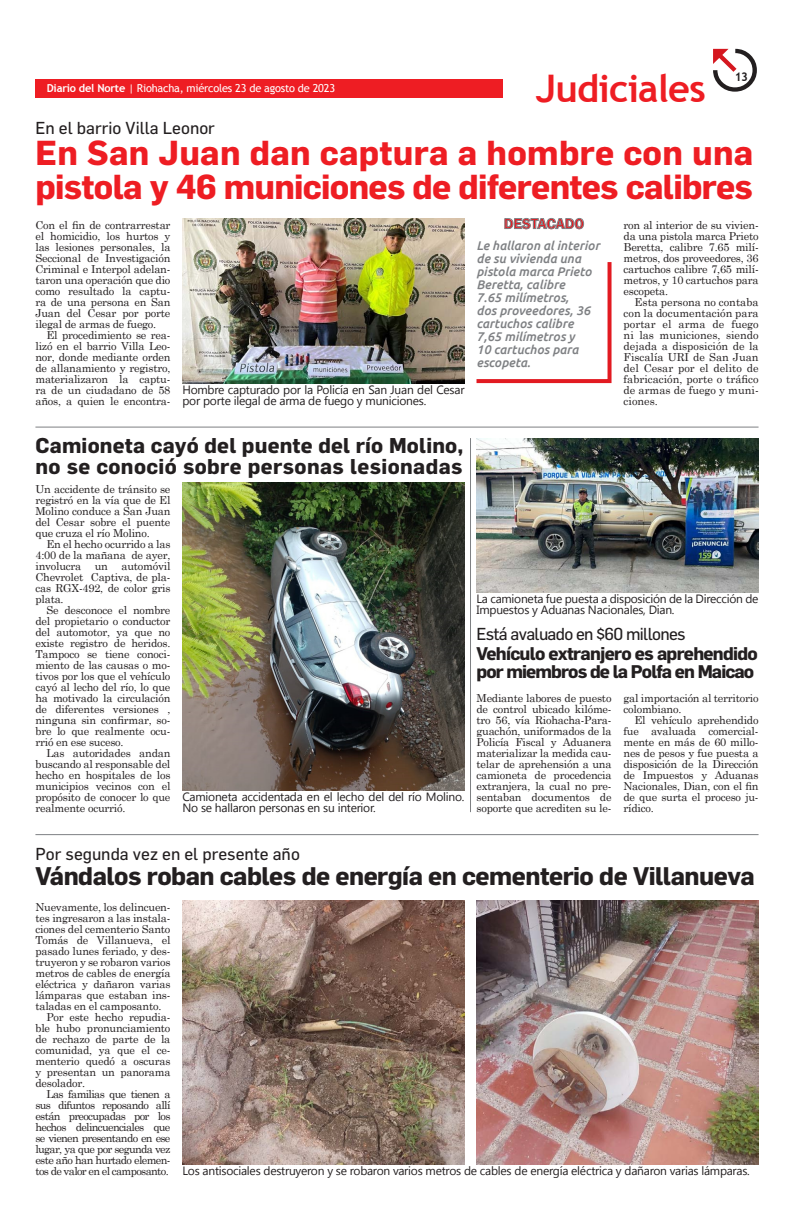
<style>
.page{position:relative;width:794px;height:1219px;background:#fff}
.page>*{position:absolute;margin:0;border:0;box-sizing:border-box;transform-origin:0 0}
.Texto_capitular{font:700 38px "Trebuchet MS";letter-spacing:-.02em;color:#ee1d23}
.Título_medio_34pt{font:700 34px/34px "Flama";letter-spacing:-.02em;color:#ee1d23}
.Titulo_Medio_30Pt{font:700 25px "Flama";letter-spacing:-.02em;color:#231f20}
.Titulo_Medio_30Pt-2{font:700 21px/21px "Flama";letter-spacing:.02em;color:#231f20}
.Titulo_Medio_30Pt-3{font:700 18px/18px "Flama";letter-spacing:-.04em;color:#231f20}
.Antetitulo{font:17px "Flama";color:#231f20}
.Antetitulo-2{font:17px "Flama";letter-spacing:-.04em;color:#231f20}
.Destacado_Segoe_Bold{font:600 15px "Franklin Gothic";color:#e21a21}
.Destacado{font:italic 500 12.6px/13px "Ubuntu";color:#7e8083}
.Pié_de_foto{font:12px/11px "Segoe UI";letter-spacing:-.02em;color:#231f20}
.Texto_capitular-2{font:700 12px "Trebuchet MS";color:#231f20}
.Texto{font:11px/11px "Century Schoolbook";letter-spacing:-.02em;color:#231f20;text-align:justify}
.Texto_sin_sangrias{font:11px/11px "Century Schoolbook";letter-spacing:-.02em;color:#231f20;text-align:justify}
.Texto-2{font:11px "Trebuchet MS";letter-spacing:-.02em;color:#fff}
.s1{font-weight:700}
</style>
<div class="page">
<svg style="left:713px;top:49px;width:44px;height:43px"></svg>
<div style="left:35px;top:79px;width:468px;height:18px;background:#ee1d23"></div>
<img style="left:182px;top:218px;width:282px;height:165px">
<svg style="left:476px;top:262px;width:136px;height:122px"></svg>
<svg style="left:504px;top:218px;width:80px;height:11px"></svg>
<hr style="left:35px;top:427px;width:723px;height:1px;background:#7e8083">
<hr style="left:35px;top:834px;width:723px;height:1px;background:#7e8083">
<img style="left:476px;top:438px;width:282px;height:155px">
<img style="left:182px;top:482px;width:282px;height:308px">
<hr style="left:470px;top:438px;width:1px;height:374px;background:#7e8083">
<img style="left:182px;top:900px;width:282px;height:264px">
<img style="left:476px;top:900px;width:282px;height:264px">
<p class="Texto-2" style="left:47px;top:81px;width:290px"><span class="s1">Diario del Norte</span> | Riohacha, miércoles 23 de agosto de 2023</p>
<p class="Antetitulo" style="left:35px;top:118px;width:181px">En el barrio Villa Leonor</p>
<p class="Texto_capitular" style="left:536px;top:65px;width:171px">Judiciales</p>
<p class="Texto_capitular-2" style="left:734px;top:69px;width:15px">13</p>
<p class="Título_medio_34pt" style="left:35px;top:135px;width:719px">En San Juan dan captura a hombre con una pistola y 46 municiones de diferentes calibres</p>
<p class="Texto_sin_sangrias" style="left:35px;top:219px;width:136px">Con el fin de contrarrestar el homicidio, los hurtos y las lesiones personales, la Seccional de Investigación Criminal e Interpol adelan&shy;taron una operación que dio como resultado la captu&shy;ra de una persona en San Juan del Cesar por porte ilegal de armas de fuego.</p>
<p class="Texto" style="left:35px;top:329px;width:136px;text-indent:11px">El procedimiento se rea&shy;lizó en el barrio Villa Leo&shy;nor, donde mediante orden de allanamiento y registro, materializaron la captu&shy;ra de un ciudadano de 58 años, a quien le encontra-</p>
<p class="Pié_de_foto" style="left:182px;top:384px;width:283px">Hombre capturado por la Policía en San Juan del Cesar por porte ilegal de arma de fuego y municiones.</p>
<p class="Destacado_Segoe_Bold" style="left:504px;top:214px;width:82px">DESTACADO</p>
<p class="Destacado" style="left:476px;top:239px;width:125px">Le hallaron al interior de su vivienda una pistola marca Prieto<br>Beretta, calibre<br>7.65 milímetros,<br>dos proveedores, 36 cartuchos calibre<br>7,65 milímetros y<br>10 cartuchos para escopeta.</p>
<p class="Texto" style="left:623px;top:219px;width:136px">ron al interior de su vivien&shy;da una pistola marca Prieto Beretta, calibre 7.65 milí&shy;metros, dos proveedores, 36 cartuchos calibre 7,65 milí&shy;metros, y 10 cartuchos para escopeta.</p>
<p class="Texto" style="left:623px;top:296px;width:136px;text-indent:11px">Esta persona no contaba con la documentación para portar el arma de fuego ni las municiones, siendo dejada a disposición de la Fiscalía URI de San Juan del Cesar por el delito de fabricación, porte o tráfico de armas de fuego y muni&shy;ciones.</p>
<p class="Titulo_Medio_30Pt-2" style="left:35px;top:434px;width:429px">Camioneta cayó del puente del río Molino, no se conoció sobre personas lesionadas</p>
<p class="Texto_sin_sangrias" style="left:35px;top:483px;width:136px">Un accidente de tránsito se registró en la vía que de El Molino conduce a San Juan del Cesar sobre el puente que cruza el río Molino.</p>
<p class="Texto" style="left:35px;top:538px;width:136px;text-indent:11px">En el hecho ocurrido a las 4:00 de la mañana de ayer, involucra un automóvil Chevrolet Captiva, de pla&shy;cas RGX-492, de color gris plata.</p>
<p class="Texto" style="left:35px;top:604px;width:136px;text-indent:11px">Se desconoce el nombre del propietario o conductor del automotor, ya que no existe registro de heridos.<br>Tampoco se tiene conoci&shy;miento de las causas o mo&shy;tivos por los que el vehículo cayó al lecho del río, lo que ha motivado la circulación de diferentes versiones , ninguna sin confirmar, so&shy;bre lo que realmente ocu&shy;rrió en ese suceso.</p>
<p class="Texto" style="left:35px;top:747px;width:136px;text-indent:11px">Las autoridades andan buscando al responsable del hecho en hospitales de los municipios vecinos con el propósito de conocer lo que realmente ocurrió.</p>
<p class="Pié_de_foto" style="left:476px;top:593px;width:283px">La camioneta fue puesta a disposición de la Dirección de<br>Impuestos y Aduanas Nacionales, Dian.</p>
<p class="Antetitulo-2" style="left:476px;top:624px;width:210px">Está avaluado en $60 millones</p>
<p class="Titulo_Medio_30Pt-3" style="left:476px;top:644px;width:283px">Vehículo extranjero es aprehendido por miembros de la Polfa en Maicao</p>
<p class="Texto_sin_sangrias" style="left:476px;top:692px;width:136px">Mediante labores de puesto de control ubicado kilóme&shy;tro 56, vía Riohacha-Para&shy;guachón, uniformados de la Policía Fiscal y Aduanera materializar la medida cau&shy;telar de aprehensión a una camioneta de procedencia extranjera, la cual no pre&shy;sentaban documentos de soporte que acrediten su le-</p>
<p class="Texto_sin_sangrias" style="left:623px;top:692px;width:136px">gal importación al territorio colombiano.</p>
<p class="Texto" style="left:623px;top:714px;width:136px;text-indent:11px">El vehículo aprehendido fue avaluada comercial&shy;mente en más de 60 millo&shy;nes de pesos y fue puesta a disposición de la Dirección de Impuestos y Aduanas Nacionales, Dian, con el fin de que surta el proceso ju&shy;rídico.</p>
<p class="Pié_de_foto" style="left:182px;top:791px;width:283px">Camioneta accidentada en el lecho del del río Molino.<br>No se hallaron personas en su interior.</p>
<p class="Antetitulo" style="left:35px;top:844px;width:266px">Por segunda vez en el presente año</p>
<p class="Titulo_Medio_30Pt" style="left:35px;top:861px;width:721px">Vándalos roban cables de energía en cementerio de Villanueva</p>
<p class="Texto_sin_sangrias" style="left:35px;top:901px;width:136px">Nuevamente, los delincuen&shy;tes ingresaron a las instala&shy;ciones del cementerio Santo Tomás de Villanueva, el pasado lunes feriado, y des&shy;truyeron y se robaron varios metros de cables de energía eléctrica y dañaron varias lámparas que estaban ins&shy;taladas en el camposanto.</p>
<p class="Texto" style="left:35px;top:1011px;width:136px;text-indent:11px">Por este hecho repudia&shy;ble hubo pronunciamiento de rechazo de parte de la comunidad, ya que el ce&shy;menterio quedó a oscuras y presentan un panorama desolador.</p>
<p class="Texto" style="left:35px;top:1088px;width:136px;text-indent:11px">Las familias que tienen a sus difuntos reposando allí están preocupadas por los hechos delincuenciales que se vienen presentando en ese lugar, ya que por segunda vez este año han hurtado elemen&shy;tos de valor en el camposanto.</p>
<p class="Pié_de_foto" style="left:182px;top:1165px;width:569px">Los antisociales destruyeron y se robaron varios metros de cables de energía eléctrica y dañaron varias lámparas.</p>
</div>
